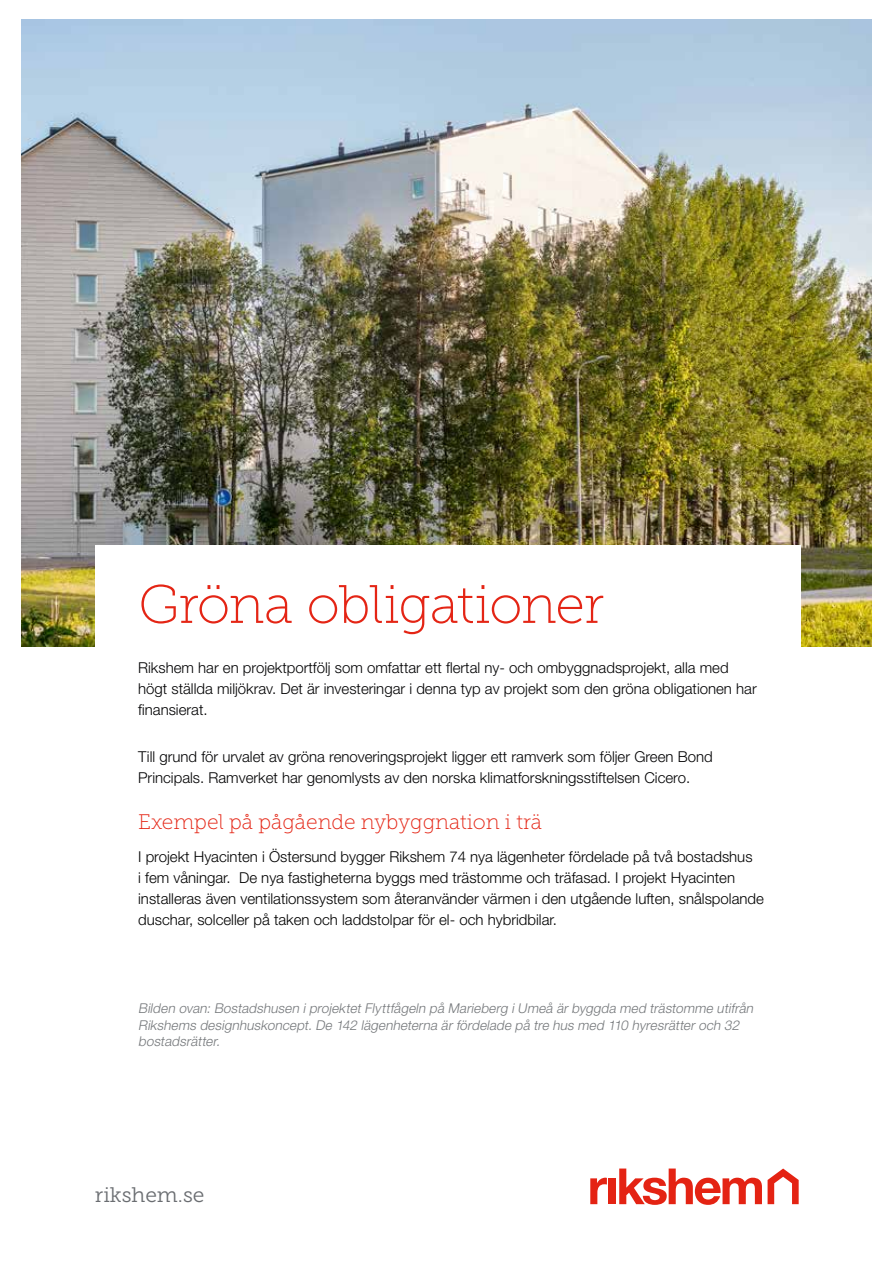
<style>
.page{position:relative;width:893px;height:1263px;background:#fff}
.page>*{position:absolute;margin:0;border:0;box-sizing:border-box;transform-origin:0 0}
.t1{font:54px "Museo Slab 100";letter-spacing:-.02em;color:#e42515}
.t2{font:21px "Museo Slab 100";color:#e42313}
.t3{font:21px "Museo Slab 300";color:#6a6d71}
.t4{font:300 15px/21px "Helvetica Neue LT Std";color:#020203}
.t5{font:300 15px/21px "Helvetica Neue LT Std";color:#000}
.t6{font:italic 300 13.5px/16.2px "Helvetica Neue LT Std";letter-spacing:.01em;color:#75787b}
</style>
<div class="page">
<svg style="left:590px;top:1178px;width:17px;height:26px"></svg>
<div style="left:609px;top:1178px;width:7px;height:26px;background:#e42313"></div>
<svg style="left:619px;top:1168px;width:143px;height:37px"></svg>
<svg style="left:768px;top:1168px;width:31px;height:36px"></svg>
<img style="left:21px;top:19px;width:851px;height:627px">
<div style="left:95px;top:545px;width:706px;height:121px;background:#fff"></div>
<h1 class="t1" style="left:138px;top:575px;width:467px">Gröna obligationer</h1>
<p class="t4" style="left:138px;top:657px;width:620px">Rikshem har en projektportfölj som omfattar ett flertal ny- och ombyggnadsprojekt, alla med högt ställda miljökrav. Det är investeringar i denna typ av projekt som den gröna obligationen har finansierat.</p>
<p class="t4" style="left:138px;top:745px;width:576px">Till grund för urvalet av gröna renoveringsprojekt ligger ett ramverk som följer Green Bond<br>Principals. Ramverket har genomlysts av den norska klimatforskningsstiftelsen Cicero.</p>
<h2 class="t2" style="left:138px;top:810px;width:405px">Exempel på pågående nybyggnation i trä</h2>
<p class="t5" style="left:138px;top:846px;width:627px">I projekt Hyacinten i Östersund bygger Rikshem 74 nya lägenheter fördelade på två bostadshus<br>i fem våningar. De nya fastigheterna byggs med trästomme och träfasad. I projekt Hyacinten installeras även ventilationssystem som återanvänder värmen i den utgående luften, snålspolande duschar, solceller på taken och laddstolpar för el- och hybridbilar.</p>
<p class="t6" style="left:138px;top:1000px;width:619px">Bilden ovan: Bostadshusen i projektet Flyttfågeln på Marieberg i Umeå är byggda med trästomme utifrån<br>Rikshems designhuskoncept. De 142 lägenheterna är fördelade på tre hus med 110 hyresrätter och 32 bostadsrätter.</p>
<h2 class="t3" style="left:95px;top:1183px;width:111px">rikshem.se</h2>
</div>
